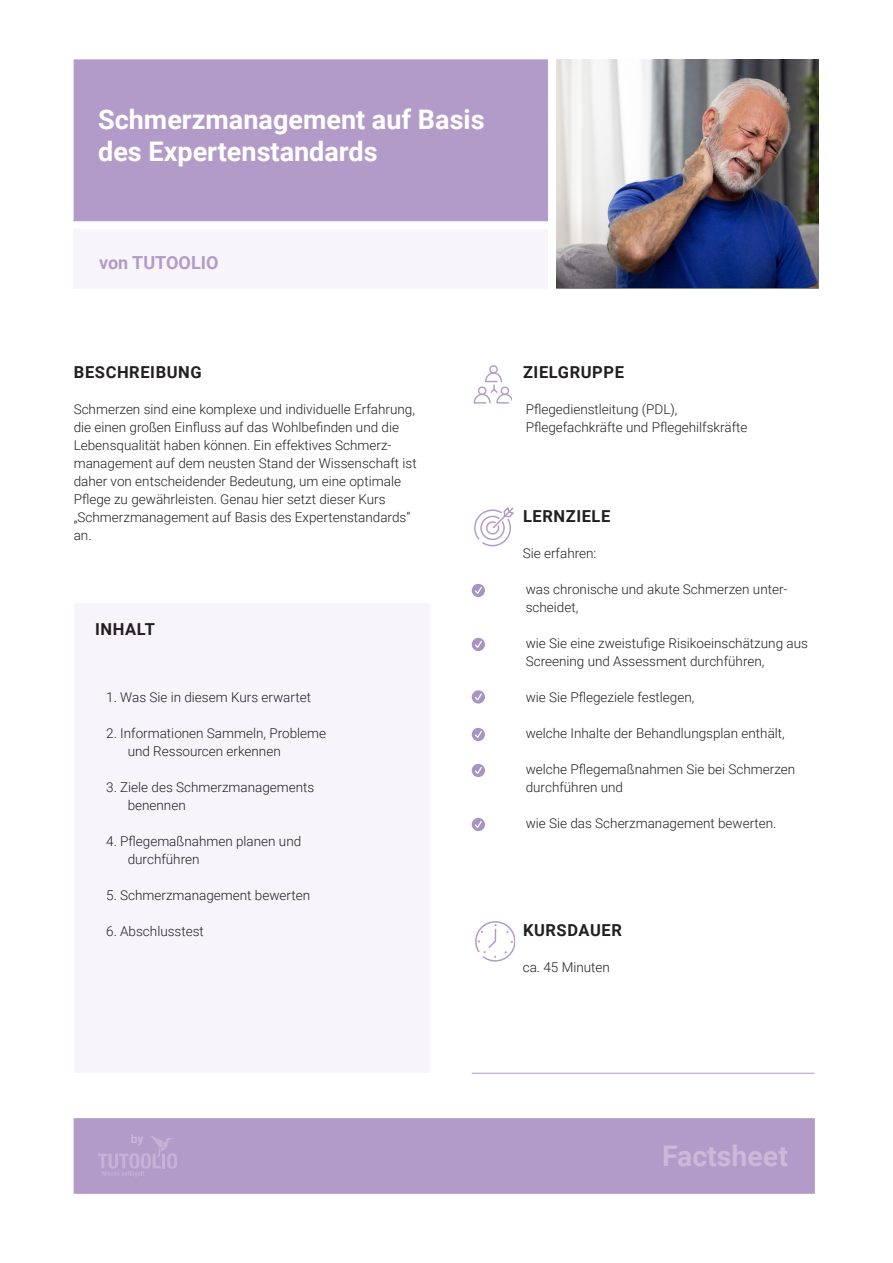
<style>
.page{position:relative;width:893px;height:1263px;background:#fff}
.page>*{position:absolute;margin:0;border:0;box-sizing:border-box;transform-origin:0 0}
.t1{font:700 28.5px "Roboto";color:#cab9d9}
.t2{font:700 27px/32.4px "Roboto";color:#fff}
.t3{font:700 18px "Roboto";color:#b39bc9}
.Headline_11_pt_mit_Einzug_12_mm{font:700 16.5px "Roboto";letter-spacing:.035em;color:#231f20}
.Headline_11pt{font:700 16.5px "Roboto";letter-spacing:.035em;color:#231f20}
.Fließtext_mit_Einzug_12_mm{font:300 13.5px/18px "Roboto";color:#231f20}
.Liste_Ihnalt_Unterkapitel_Bullets{font:300 13.5px "Roboto";color:#231f20}
.Headline_11_pt_mit_Einzug_12_mm-2{font:300 13.5px "Roboto";color:#231f20}
.t4{font:700 12px "Roboto";color:#cab9d9}
</style>
<div class="page">
<div style="left:74px;top:603px;width:355px;height:470px;background:#f7f5fa"></div>
<div style="left:74px;top:60px;width:474px;height:161px;background:#b39bc9"></div>
<img style="left:556px;top:60px;width:263px;height:228px">
<div style="left:74px;top:230px;width:474px;height:59px;background:#f7f5fa"></div>
<svg style="left:472px;top:584px;width:13px;height:13px"></svg>
<svg style="left:474px;top:586px;width:9px;height:9px"></svg>
<svg style="left:472px;top:638px;width:13px;height:13px"></svg>
<svg style="left:474px;top:640px;width:9px;height:9px"></svg>
<svg style="left:472px;top:690px;width:13px;height:13px"></svg>
<svg style="left:474px;top:692px;width:9px;height:10px"></svg>
<svg style="left:472px;top:728px;width:13px;height:13px"></svg>
<svg style="left:474px;top:730px;width:9px;height:9px"></svg>
<svg style="left:472px;top:764px;width:13px;height:13px"></svg>
<svg style="left:474px;top:766px;width:9px;height:9px"></svg>
<svg style="left:472px;top:818px;width:13px;height:13px"></svg>
<svg style="left:474px;top:820px;width:9px;height:9px"></svg>
<div style="left:74px;top:1118px;width:741px;height:75px;background:#b39bc9;border:1px solid #b39bc9"></div>
<svg style="left:98px;top:1136px;width:79px;height:41px"></svg>
<hr style="left:472px;top:1073px;width:343px;height:1px;background:#b39bc9">
<div style="left:489px;top:365px;width:9px;height:9px;border:1px solid #b39bc9;border-radius:50%"></div>
<svg style="left:473px;top:372px;width:39px;height:32px"></svg>
<svg style="left:474px;top:507px;width:39px;height:40px"></svg>
<svg style="left:475px;top:921px;width:40px;height:41px"></svg>
<p class="t2" style="left:98px;top:102px;width:388px">Schmerzmanagement auf Basis des Expertenstandards</p>
<p class="t3" style="left:99px;top:250px;width:121px">von TUTOOLIO</p>
<p class="Headline_11pt" style="left:74px;top:361px;width:129px">BESCHREIBUNG</p>
<p class="Fließtext_mit_Einzug_12_mm" style="left:74px;top:400px;width:344px">Schmerzen sind eine komplexe und individuelle Erfahrung, die einen großen Einfluss auf das Wohlbefinden und die Lebensqualität haben können. Ein effektives Schmerz&shy;management auf dem neusten Stand der Wissenschaft ist daher von entscheidender Bedeutung, um eine optimale Pflege zu gewährleisten. Genau hier setzt dieser Kurs „Schmerzmanagement auf Basis des Expertenstandards“ an.</p>
<p class="Headline_11pt" style="left:95px;top:618px;width:61px">INHALT</p>
<p class="Liste_Ihnalt_Unterkapitel_Bullets" style="left:106px;top:688px;width:206px">1. Was Sie in diesem Kurs erwartet</p>
<p class="Liste_Ihnalt_Unterkapitel_Bullets" style="left:106px;top:724px;width:221px">2. Informationen Sammeln, Probleme</p>
<p class="Liste_Ihnalt_Unterkapitel_Bullets" style="left:128px;top:742px;width:155px">und Ressourcen erkennen</p>
<p class="Liste_Ihnalt_Unterkapitel_Bullets" style="left:106px;top:778px;width:210px">3. Ziele des Schmerzmanagements</p>
<p class="Liste_Ihnalt_Unterkapitel_Bullets" style="left:128px;top:796px;width:60px">benennen</p>
<p class="Liste_Ihnalt_Unterkapitel_Bullets" style="left:106px;top:832px;width:197px">4. Pflegemaßnahmen planen und</p>
<p class="Liste_Ihnalt_Unterkapitel_Bullets" style="left:128px;top:850px;width:73px">durchführen</p>
<p class="Liste_Ihnalt_Unterkapitel_Bullets" style="left:106px;top:886px;width:205px">5. Schmerzmanagement bewerten</p>
<p class="Liste_Ihnalt_Unterkapitel_Bullets" style="left:106px;top:922px;width:99px">6. Abschlusstest</p>
<p class="Headline_11_pt_mit_Einzug_12_mm" style="left:523px;top:361px;width:102px">ZIELGRUPPE</p>
<p class="Fließtext_mit_Einzug_12_mm" style="left:526px;top:400px;width:153px">Pflegedienstleitung (PDL),</p>
<p class="Fließtext_mit_Einzug_12_mm" style="left:526px;top:418px;width:223px">Pflegefachkräfte und Pflegehilfskräfte</p>
<p class="Headline_11_pt_mit_Einzug_12_mm" style="left:523px;top:505px;width:89px">LERNZIELE</p>
<p class="Headline_11_pt_mit_Einzug_12_mm-2" style="left:523px;top:544px;width:75px">Sie erfahren:</p>
<p class="Fließtext_mit_Einzug_12_mm" style="left:526px;top:580px;width:263px">was chronische und akute Schmerzen unter&shy;scheidet,</p>
<p class="Fließtext_mit_Einzug_12_mm" style="left:526px;top:634px;width:284px">wie Sie eine zweistufige Risikoeinschätzung aus<br>Screening und Assessment durchführen,</p>
<p class="Fließtext_mit_Einzug_12_mm" style="left:526px;top:688px;width:170px">wie Sie Pflegeziele festlegen,</p>
<p class="Fließtext_mit_Einzug_12_mm" style="left:526px;top:724px;width:261px">welche Inhalte der Behandlungsplan enthält,</p>
<p class="Fließtext_mit_Einzug_12_mm" style="left:526px;top:760px;width:271px">welche Pflegemaßnahmen Sie bei Schmerzen durchführen und</p>
<p class="Fließtext_mit_Einzug_12_mm" style="left:526px;top:814px;width:252px">wie Sie das Scherzmanagement bewerten.</p>
<p class="Headline_11_pt_mit_Einzug_12_mm" style="left:523px;top:919px;width:100px">KURSDAUER</p>
<p class="Headline_11_pt_mit_Einzug_12_mm-2" style="left:523px;top:958px;width:89px">ca. 45 Minuten</p>
<p class="t4" style="left:131px;top:1131px;width:14px">by</p>
<p class="t1" style="left:662px;top:1136px;width:127px">Factsheet</p>
</div>
